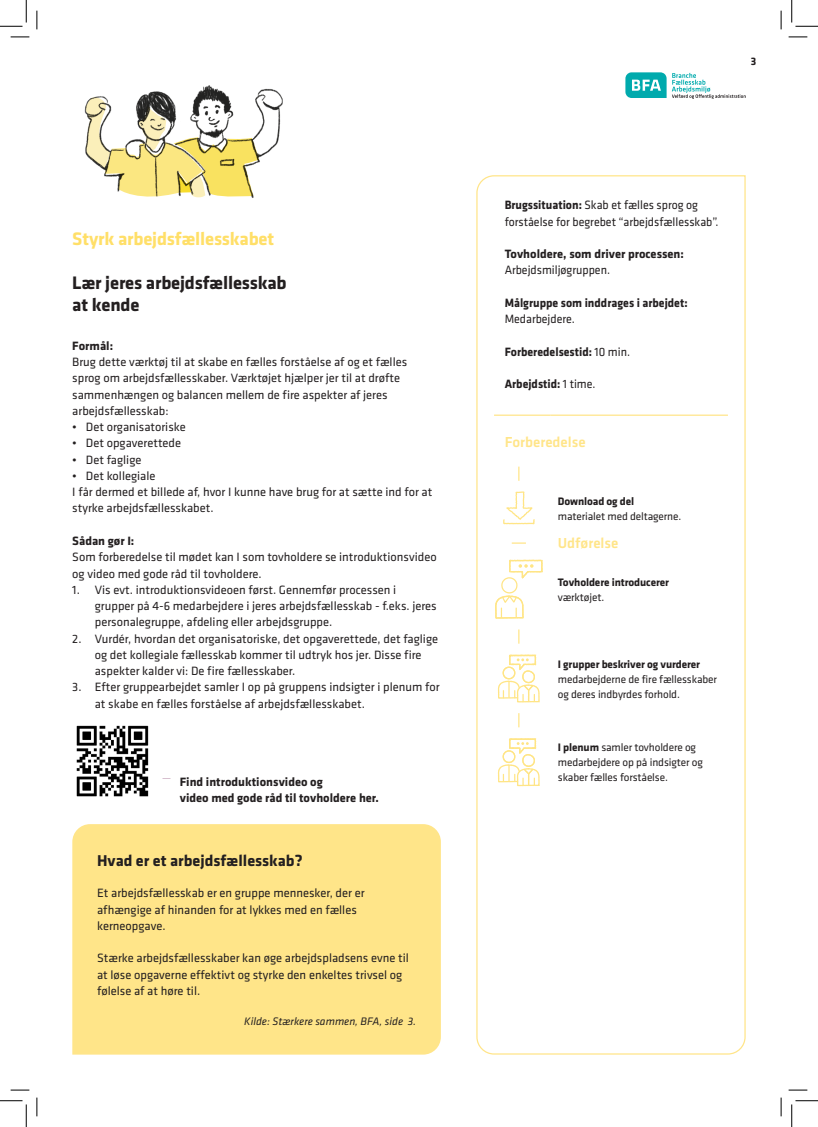
<style>
.page{position:relative;width:818px;height:1127px;background:#fff}
.page>*{position:absolute;margin:0;border:0;box-sizing:border-box;transform-origin:0 0}
.t1{font:700 18.75px/22.5px "Klavika";letter-spacing:-.01em;color:#231f20}
.t2{font:700 18.75px "Klavika";letter-spacing:-.01em;color:#ffdf68}
.t3{font:700 16.25px "Klavika";color:#231f20}
.t4{font:500 15px "Klavika";color:#ffe589}
.t5{font:12.5px/16.2px "Klavika";color:#231f20}
.t6{font:12.5px/16.2px "Klavika";color:#231f20;scale:.95 1}
.t7{font:700 12.5px/16.2px "Klavika";color:#231f20}
.t8{font:700 12.5px "Klavika";color:#231f20;scale:.95 1}
.t9{font:11.25px/15px "Klavika";letter-spacing:-.01em;color:#231f20}
.t10{font:700 11.25px "Klavika";letter-spacing:-.01em;color:#231f20}
.t11{font:italic 11.25px "Klavika";color:#231f20}
.t12{font:700 11.25px "Klavika Basic";color:#231f20}
.s1{font-weight:700}
.s2{font-weight:400}
</style>
<div class="page">
<svg style="left:625px;top:72px;width:41px;height:26px"></svg>
<svg style="left:672px;top:73px;width:74px;height:26px"></svg>
<img style="left:84px;top:85px;width:199px;height:113px">
<svg style="left:476px;top:175px;width:270px;height:879px"></svg>
<div style="left:72px;top:824px;width:369px;height:230px;background:#ffe589"></div>
<hr style="left:494px;top:414px;width:57px;height:2px;background:#ffe589">
<hr style="left:551px;top:414px;width:177px;height:2px;background:#ffe589">
<svg style="left:518px;top:466px;width:1px;height:14px"></svg>
<svg style="left:502px;top:490px;width:33px;height:35px"></svg>
<svg style="left:512px;top:542px;width:14px;height:1px"></svg>
<svg style="left:494px;top:558px;width:50px;height:61px"></svg>
<svg style="left:518px;top:629px;width:1px;height:14px"></svg>
<svg style="left:497px;top:653px;width:44px;height:50px"></svg>
<svg style="left:518px;top:713px;width:1px;height:14px"></svg>
<svg style="left:497px;top:737px;width:44px;height:49px"></svg>
<img style="left:76px;top:725px;width:73px;height:72px">
<svg style="left:11px;top:36px;width:18px;height:2px"></svg>
<svg style="left:788px;top:36px;width:19px;height:2px"></svg>
<svg style="left:11px;top:1089px;width:18px;height:1px"></svg>
<svg style="left:788px;top:1089px;width:19px;height:1px"></svg>
<svg style="left:36px;top:11px;width:2px;height:18px"></svg>
<svg style="left:36px;top:1097px;width:2px;height:18px"></svg>
<svg style="left:780px;top:11px;width:2px;height:18px"></svg>
<svg style="left:780px;top:1097px;width:2px;height:18px"></svg>
<svg style="left:0;top:0;width:27px;height:27px"></svg>
<svg style="left:0;top:1100px;width:27px;height:26px"></svg>
<svg style="left:791px;top:0;width:27px;height:27px"></svg>
<svg style="left:791px;top:1100px;width:27px;height:26px"></svg>
<h1 class="t2" style="left:72px;top:225px;width:203px">Styrk arbejdsfællesskabet</h1>
<h1 class="t1" style="left:72px;top:270px;width:216px">Lær jeres arbejdsfællesskab at kende</h1>
<p class="t7" style="left:72px;top:337px;width:42px">Formål:</p>
<p class="t5" style="left:72px;top:353px;width:336px">Brug dette værktøj til at skabe en fælles forståelse af og et fælles sprog om arbejdsfællesskaber. Værktøjet hjælper jer til at drøfte sammenhængen og balancen mellem de fire aspekter af jeres arbejdsfællesskab:</p>
<p class="t5" style="left:72px;top:418px;width:115px">• Det organisatoriske</p>
<p class="t5" style="left:72px;top:434px;width:110px">• Det opgaverettede</p>
<p class="t5" style="left:72px;top:451px;width:71px">• Det faglige</p>
<p class="t5" style="left:72px;top:467px;width:361px">• Det kollegiale<br>I får dermed et billede af, hvor I kunne have brug for at sætte ind for at styrke arbejdsfællesskabet.</p>
<p class="t7" style="left:72px;top:532px;width:64px">Sådan gør I:</p>
<p class="t5" style="left:72px;top:548px;width:366px">Som forberedelse til mødet kan I som tovholdere se introduktionsvideo og video med gode råd til tovholdere.</p>
<p class="t5" style="left:95px;top:581px;width:343px;text-indent:-22px">1. Vis evt. introduktionsvideoen først. Gennemfør processen i grupper på 4-6 medarbejdere i jeres arbejdsfællesskab - f.eks. jeres personalegruppe, afdeling eller arbejdsgruppe.</p>
<p class="t5" style="left:95px;top:629px;width:345px;text-indent:-22px">2. Vurdér, hvordan det organisatoriske, det opgaverettede, det faglige og det kollegiale fællesskab kommer til udtryk hos jer. Disse fire aspekter kalder vi: De fire fællesskaber.</p>
<p class="t5" style="left:95px;top:678px;width:346px;text-indent:-22px">3. Efter gruppearbejdet samler I op på gruppens indsigter i plenum for at skabe en fælles forståelse af arbejdsfællesskabet.</p>
<p class="t7" style="left:180px;top:772px;width:200px">Find introduktionsvideo og<br>video med gode råd til tovholdere her.</p>
<h2 class="t3" style="left:97px;top:848px;width:207px">Hvad er et arbejdsfællesskab?</h2>
<p class="t5" style="left:97px;top:884px;width:269px">Et arbejdsfællesskab er en gruppe mennesker, der er afhængige af hinanden for at lykkes med en fælles kerneopgave.</p>
<p class="t5" style="left:97px;top:949px;width:313px">Stærke arbejdsfællesskaber kan øge arbejdspladsens evne til at løse opgaverne effektivt og styrke den enkeltes trivsel og følelse af at høre til.</p>
<p class="t11" style="left:244px;top:1013px;width:173px">Kilde: Stærkere sammen, BFA, side 3.</p>
<p class="t12" style="left:751px;top:53px;width:7px">3</p>
<p class="t6" style="left:505px;top:197px;width:227px"><span class="s1">Brugssituation:</span> Skab et fælles sprog og forståelse for begrebet “arbejdsfællesskab”.</p>
<p class="t7" style="left:505px;top:245px;width:181px">Tovholdere, som driver processen:</p>
<p class="t6" style="left:505px;top:262px;width:112px">Arbejdsmiljøgruppen.</p>
<p class="t8" style="left:505px;top:294px;width:194px">Målgruppe som inddrages i arbejdet:</p>
<p class="t6" style="left:505px;top:310px;width:75px">Medarbejdere.</p>
<p class="t8" style="left:505px;top:342px;width:133px">Forberedelsestid: <span class="s2">10 min.</span></p>
<p class="t8" style="left:505px;top:375px;width:97px">Arbejdstid: <span class="s2">1 time.</span></p>
<p class="t4" style="left:505px;top:432px;width:82px">Forberedelse</p>
<p class="t10" style="left:558px;top:492px;width:78px">Download og del</p>
<p class="t9" style="left:558px;top:508px;width:125px">materialet med deltagerne.</p>
<p class="t4" style="left:558px;top:532px;width:62px">Udførelse</p>
<p class="t10" style="left:558px;top:574px;width:113px">Tovholdere introducerer</p>
<p class="t9" style="left:558px;top:589px;width:48px">værktøjet.</p>
<p class="t10" style="left:558px;top:655px;width:144px">I grupper beskriver og vurderer</p>
<p class="t9" style="left:558px;top:671px;width:161px">medarbejderne de fire fællesskaber og deres indbyrdes forhold.</p>
<p class="t9" style="left:558px;top:739px;width:147px"><span class="s1">I plenum</span> samler tovholdere og medarbejdere op på indsigter og skaber fælles forståelse.</p>
</div>
